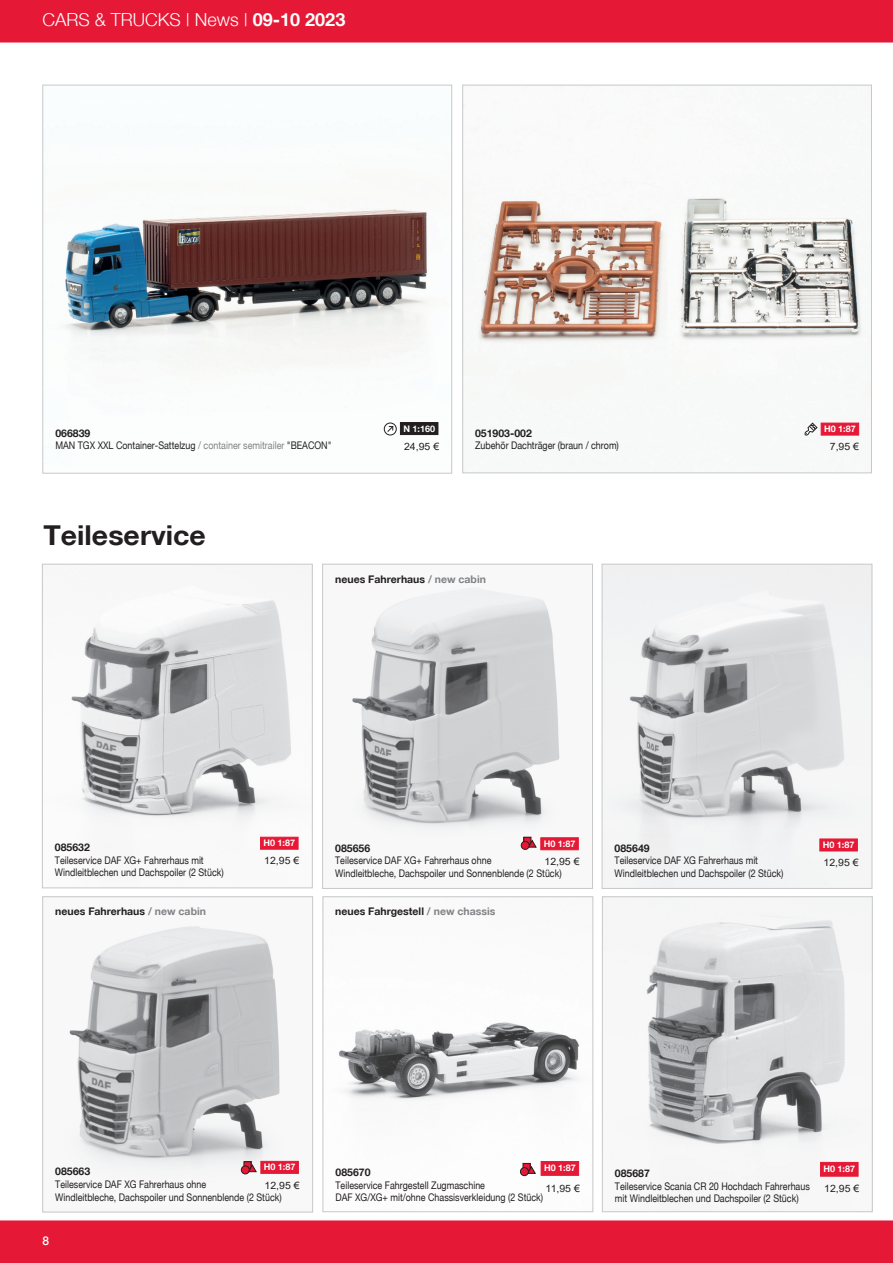
<style>
.page{position:relative;width:893px;height:1263px;background:#fff}
.page>*{position:absolute;margin:0;border:0;box-sizing:border-box;transform-origin:0 0}
.Titeleinklinker{font:700 27.3px "Helvetica Neue";color:#231f20;scale:1.04 1}
.t1{font:300 18px "Helvetica Neue";color:#fff}
.t2{font:500 12px "Helvetica Neue";color:#fff}
.Artikelnummer{font:10.5px "Helvetica Neue";color:#231f20;scale:.85 1}
.Artieklbezeichnung_englisch6pt{font:700 10.5px "Helvetica Neue";color:#231f20}
.Artikelnummer-2{font:700 10.5px "Helvetica Neue";color:#231f20}
.Preisangabe{font:10.05px "Arial";color:#231f20;scale:1.04 1}
.Dokumententitel{font:700 9px "Helvetica Neue";color:#fff}
.s1{font-weight:700}
.s2{color:#808285}
</style>
<div class="page">
<img style="left:352px;top:587px;width:227px;height:264px">
<div style="left:322px;top:564px;width:271px;height:325px;border:1px solid #c7c8ca"></div>
<img style="left:464px;top:87px;width:403px;height:381px">
<img style="left:69px;top:926px;width:230px;height:249px">
<div style="left:43px;top:896px;width:270px;height:316px;border:1px solid #c7c8ca"></div>
<img style="left:338px;top:1022px;width:242px;height:155px">
<div style="left:323px;top:896px;width:270px;height:316px;border:1px solid #c7c8ca"></div>
<img style="left:64px;top:209px;width:375px;height:227px">
<div style="left:0;top:0;width:893px;height:43px;background:#e51836"></div>
<div style="left:0;top:1220px;width:893px;height:43px;background:#e51836"></div>
<svg style="left:805px;top:423px;width:12px;height:12px"></svg>
<svg style="left:384px;top:423px;width:12px;height:12px"></svg>
<div style="left:384px;top:423px;width:13px;height:12px;border:1px solid #231f20;border-radius:50%"></div>
<svg style="left:387px;top:425px;width:7px;height:8px"></svg>
<div style="left:400px;top:422px;width:38px;height:13px;background:#231f20"></div>
<div style="left:821px;top:423px;width:38px;height:12px;background:#e51836;border:1px solid #e51836"></div>
<img style="left:71px;top:600px;width:228px;height:250px">
<div style="left:42px;top:564px;width:270px;height:324px;border:1px solid #c7c8ca"></div>
<div style="left:260px;top:837px;width:38px;height:12px;background:#e51836;border:1px solid #e51836"></div>
<div style="left:540px;top:837px;width:39px;height:13px;background:#e51836;border:1px solid #e51836"></div>
<img style="left:604px;top:566px;width:266px;height:321px">
<div style="left:602px;top:564px;width:270px;height:325px;border:1px solid #c7c8ca"></div>
<div style="left:819px;top:838px;width:39px;height:13px;background:#e51836;border:1px solid #e51836"></div>
<div style="left:260px;top:1161px;width:39px;height:13px;background:#e51836;border:1px solid #e51836"></div>
<img style="left:604px;top:898px;width:266px;height:311px">
<div style="left:602px;top:896px;width:270px;height:316px;border:1px solid #c7c8ca"></div>
<div style="left:820px;top:1162px;width:38px;height:14px;background:#e51836"></div>
<div style="left:541px;top:1161px;width:38px;height:15px;background:#e51836;border:1px solid #e51836"></div>
<div style="left:523px;top:837px;width:8px;height:8px;border:1px solid #231f20"></div>
<svg style="left:527px;top:839px;width:10px;height:9px"></svg>
<div style="left:521px;top:841px;width:8px;height:8px;background:#e51836;border-radius:50%"></div>
<div style="left:521px;top:841px;width:9px;height:9px;border:1px solid #231f20;border-radius:50%"></div>
<div style="left:244px;top:1162px;width:7px;height:7px;background:#e51836"></div>
<div style="left:244px;top:1161px;width:7px;height:8px;border:1px solid #231f20"></div>
<svg style="left:249px;top:1164px;width:8px;height:8px"></svg>
<div style="left:241px;top:1166px;width:8px;height:8px;background:#e51836;border-radius:50%"></div>
<div style="left:241px;top:1165px;width:9px;height:9px;border:1px solid #231f20;border-radius:50%"></div>
<div style="left:523px;top:1163px;width:7px;height:7px;background:#e51836"></div>
<div style="left:523px;top:1163px;width:8px;height:8px;border:1px solid #231f20"></div>
<svg style="left:529px;top:1166px;width:7px;height:8px"></svg>
<div style="left:520px;top:1167px;width:8px;height:8px;background:#e51836;border-radius:50%"></div>
<div style="left:520px;top:1167px;width:9px;height:9px;border:1px solid #231f20;border-radius:50%"></div>
<h2 class="t1" style="left:43px;top:9px;width:304px">CARS &amp; TRUCKS | News | <span class="s1">09-10 2023</span></h2>
<p class="Artikelnummer-2" style="left:55px;top:426px;width:37px">066839</p>
<p class="Artikelnummer" style="left:55px;top:439px;width:326px">MAN TGX XXL Container-Sattelzug <span class="s2">/ container semitrailer</span> "BEACON"</p>
<p class="Titeleinklinker" style="left:44px;top:518px;width:158px">Teileservice</p>
<p class="Dokumententitel" style="left:403px;top:423px;width:33px">N 1:160</p>
<p class="Dokumententitel" style="left:824px;top:423px;width:33px">H0 1:87</p>
<p class="Artikelnummer-2" style="left:475px;top:427px;width:58px">051903-002</p>
<p class="Artikelnummer" style="left:475px;top:439px;width:171px">Zubehör Dachträger (braun / chrom)</p>
<p class="Preisangabe" style="left:404px;top:439px;width:35px">24,95 €</p>
<p class="Preisangabe" style="left:830px;top:440px;width:30px">7,95 €</p>
<p class="Artieklbezeichnung_englisch6pt" style="left:335px;top:573px;width:152px">neues Fahrerhaus <span class="s2">/ new cabin</span></p>
<p class="Artikelnummer-2" style="left:55px;top:841px;width:37px">085632</p>
<p class="Artikelnummer" style="left:55px;top:854px;width:177px">Teileservice DAF XG+ Fahrerhaus mit</p>
<p class="Artikelnummer" style="left:55px;top:866px;width:200px">Windleitblechen und Dachspoiler (2 Stück)</p>
<p class="Dokumententitel" style="left:263px;top:837px;width:33px">H0 1:87</p>
<p class="Dokumententitel" style="left:544px;top:838px;width:33px">H0 1:87</p>
<p class="Dokumententitel" style="left:823px;top:839px;width:33px">H0 1:87</p>
<p class="Artikelnummer-2" style="left:335px;top:841px;width:37px">085656</p>
<p class="Artikelnummer" style="left:335px;top:854px;width:185px">Teileservice DAF XG+ Fahrerhaus ohne</p>
<p class="Artikelnummer" style="left:335px;top:867px;width:268px">Windleitbleche, Dachspoiler und Sonnenblende (2 Stück)</p>
<p class="Artikelnummer-2" style="left:615px;top:841px;width:37px">085649</p>
<p class="Artikelnummer" style="left:615px;top:854px;width:170px">Teileservice DAF XG Fahrerhaus mit</p>
<p class="Artikelnummer" style="left:615px;top:867px;width:200px">Windleitblechen und Dachspoiler (2 Stück)</p>
<p class="Preisangabe" style="left:264px;top:854px;width:35px">12,95 €</p>
<p class="Preisangabe" style="left:544px;top:854px;width:35px">12,95 €</p>
<p class="Preisangabe" style="left:823px;top:856px;width:35px">12,95 €</p>
<p class="Artieklbezeichnung_englisch6pt" style="left:55px;top:905px;width:152px">neues Fahrerhaus <span class="s2">/ new cabin</span></p>
<p class="Artieklbezeichnung_englisch6pt" style="left:335px;top:905px;width:162px">neues Fahrgestell <span class="s2">/ new chassis</span></p>
<p class="Dokumententitel" style="left:264px;top:1162px;width:33px">H0 1:87</p>
<p class="Dokumententitel" style="left:544px;top:1162px;width:33px">H0 1:87</p>
<p class="Dokumententitel" style="left:823px;top:1163px;width:33px">H0 1:87</p>
<p class="Artikelnummer-2" style="left:55px;top:1165px;width:37px">085663</p>
<p class="Artikelnummer" style="left:55px;top:1178px;width:179px">Teileservice DAF XG Fahrerhaus ohne</p>
<p class="Artikelnummer" style="left:55px;top:1190px;width:268px">Windleitbleche, Dachspoiler und Sonnenblende (2 Stück)</p>
<p class="Artikelnummer-2" style="left:335px;top:1166px;width:37px">085670</p>
<p class="Artikelnummer" style="left:335px;top:1179px;width:177px">Teileservice Fahrgestell Zugmaschine</p>
<p class="Artikelnummer" style="left:335px;top:1191px;width:246px">DAF XG/XG+ mit/ohne Chassisverkleidung (2 Stück)</p>
<p class="Artikelnummer-2" style="left:615px;top:1167px;width:37px">085687</p>
<p class="Artikelnummer" style="left:615px;top:1179px;width:231px">Teileservice Scania CR 20 Hochdach Fahrerhaus</p>
<p class="Artikelnummer" style="left:615px;top:1192px;width:218px">mit Windleitblechen und Dachspoiler (2 Stück)</p>
<p class="Preisangabe" style="left:265px;top:1178px;width:35px">12,95 €</p>
<p class="Preisangabe" style="left:546px;top:1181px;width:34px">11,95 €</p>
<p class="Preisangabe" style="left:824px;top:1182px;width:35px">12,95 €</p>
<p class="t2" style="left:43px;top:1233px;width:8px">8</p>
</div>
